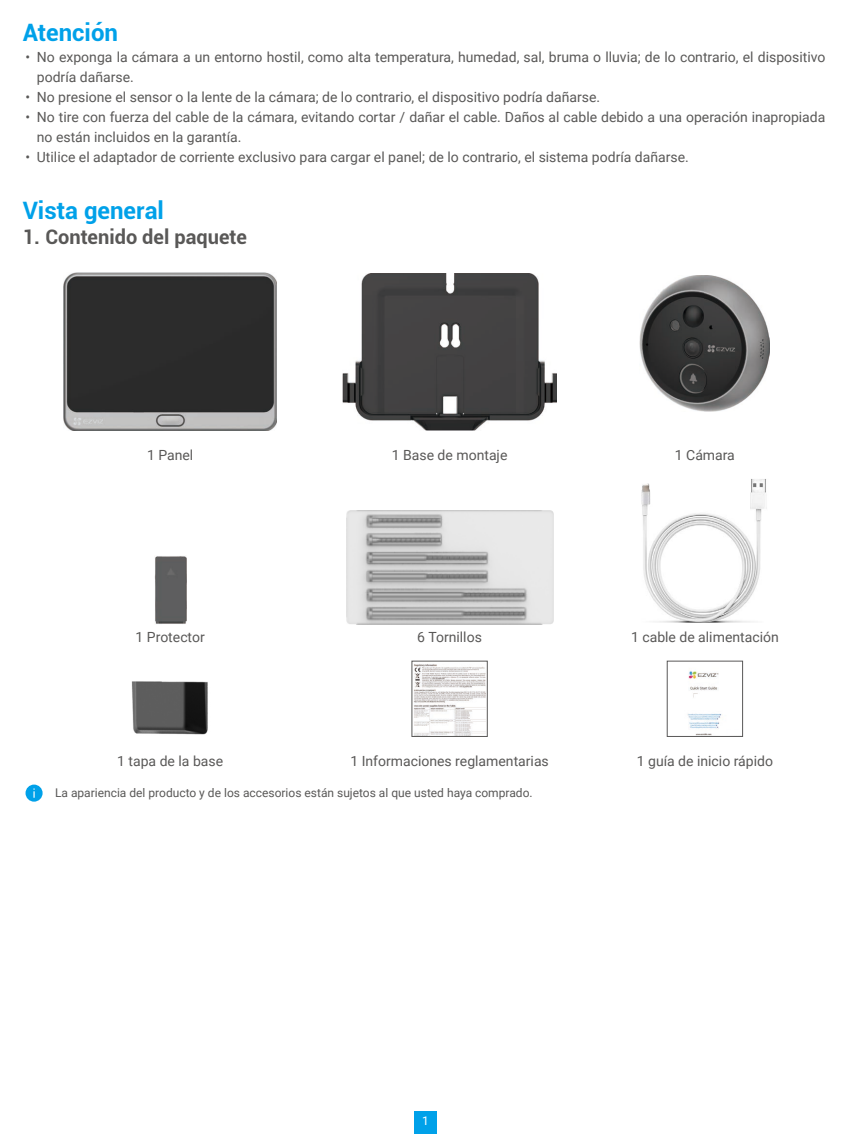
<style>
.page{position:relative;width:851px;height:1134px;background:#fff}
.page>*{position:absolute;margin:0;border:0;box-sizing:border-box;transform-origin:0 0}
.t1{font:700 24px "Roboto";color:#00a1e9}
.t2{font:700 20px "Roboto";color:#595857}
.t3{font:14px/20px "Roboto";color:#595857}
.t4{font:12px "Roboto";color:#595857}
.t5{font:12px "Roboto";color:#fff}
</style>
<div class="page">
<div style="left:414px;top:1111px;width:23px;height:23px;background:#00a1e9"></div>
<img style="left:64px;top:273px;width:213px;height:158px">
<img style="left:343px;top:273px;width:213px;height:157px">
<img style="left:639px;top:275px;width:130px;height:136px">
<img style="left:154px;top:556px;width:32px;height:68px">
<img style="left:346px;top:510px;width:207px;height:114px">
<img style="left:641px;top:479px;width:126px;height:143px">
<img style="left:131px;top:681px;width:77px;height:54px">
<img style="left:414px;top:664px;width:71px;height:70px">
<img style="left:687px;top:671px;width:35px;height:63px">
<div style="left:26px;top:784px;width:17px;height:18px;background:#00a1e9;border-radius:50%"></div>
<svg style="left:33px;top:788px;width:2px;height:10px"></svg>
<h1 class="t1" style="left:23px;top:15px;width:97px">Atención</h1>
<p class="t3" style="left:37px;top:46px;width:790px;text-indent:-11px">• No exponga la cámara a un entorno hostil, como alta temperatura, humedad, sal, bruma o lluvia; de lo contrario, el dispositivo podría dañarse.</p>
<p class="t3" style="left:26px;top:86px;width:576px">• No presione el sensor o la lente de la cámara; de lo contrario, el dispositivo podría dañarse.</p>
<p class="t3" style="left:37px;top:106px;width:790px;text-indent:-11px">• No tire con fuerza del cable de la cámara, evitando cortar / dañar el cable. Daños al cable debido a una operación inapropiada no están incluidos en la garantía.</p>
<p class="t3" style="left:26px;top:146px;width:664px">• Utilice el adaptador de corriente exclusivo para cargar el panel; de lo contrario, el sistema podría dañarse.</p>
<h1 class="t1" style="left:23px;top:193px;width:143px">Vista general</h1>
<h2 class="t2" style="left:23px;top:223px;width:226px">1. Contenido del paquete</h2>
<p class="t3" style="left:147px;top:444px;width:48px">1 Panel</p>
<p class="t3" style="left:392px;top:444px;width:117px">1 Base de montaje</p>
<p class="t3" style="left:674px;top:444px;width:62px">1 Cámara</p>
<p class="t3" style="left:135px;top:626px;width:71px">1 Protector</p>
<p class="t3" style="left:417px;top:626px;width:66px">6 Tornillos</p>
<p class="t3" style="left:631px;top:626px;width:149px">1 cable de alimentación</p>
<p class="t3" style="left:117px;top:750px;width:107px">1 tapa de la base</p>
<p class="t3" style="left:350px;top:750px;width:200px">1 Informaciones reglamentarias</p>
<p class="t3" style="left:636px;top:750px;width:138px">1 guía de inicio rápido</p>
<p class="t4" style="left:55px;top:785px;width:479px">La apariencia del producto y de los accesorios están sujetos al que usted haya comprado.</p>
<p class="t5" style="left:422px;top:1112px;width:8px">1</p>
</div>
